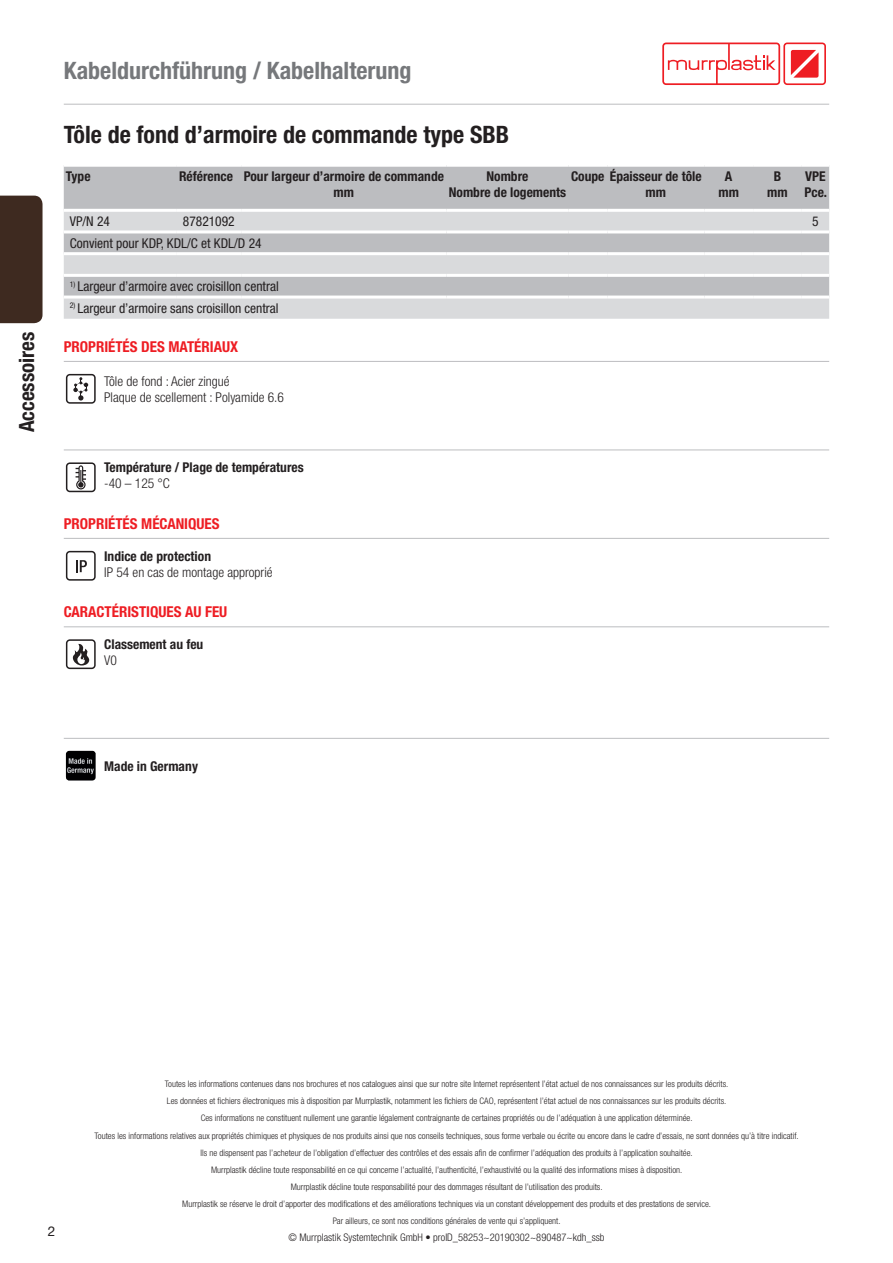
<style>
.page{position:relative;width:893px;height:1263px;background:#fff}
.page>*{position:absolute;margin:0;border:0;box-sizing:border-box;transform-origin:0 0}
.PRODUKTNAME{font:700 condensed 24px "Helvetica Neue LT Pro";color:#231f20}
.Seiten_Kopf{font:700 condensed 24px "Helvetica Neue LT Pro";color:#76787b}
.Register{font:700 condensed 21px "Helvetica Neue LT Pro";color:#231f20}
.Informationen{font:700 condensed 15px "Helvetica Neue LT Pro";color:#ee1d23}
.Fussnote_PV{font:condensed 13.5px "Helvetica Neue LT Pro";color:#231f20}
.Technische_Daten{font:300 condensed 13.5px "Helvetica Neue LT Pro";color:#231f20}
.UEBERSCHRIFT_ZENTRIE{font:700 condensed 13.5px "Helvetica Neue LT Pro";color:#231f20}
.Technische_Daten_Übe{font:700 condensed 13.5px "Helvetica Neue LT Pro";color:#231f20}
.SPALTE_VARIABEL_LINK{font:condensed 13.5px "Helvetica Neue LT Pro";color:#231f20}
.UEBERSCHRIFT_LINKS{font:700 condensed 13.5px "Helvetica Neue LT Pro";color:#231f20}
.t1{font:13.5px "Helvetica Neue LT Pro";color:#231f20}
.SPALTE_VARIABEL_ZENT{font:condensed 13.5px "Helvetica Neue LT Pro";color:#231f20}
.FUSSZEILE_DATENBLATT{font:300 condensed 10.5px "Helvetica Neue LT Pro";color:#231f20}
.HAFTUNGSAUSSCHLUSS{font:300 condensed 9px "Helvetica Neue LT Pro";color:#231f20}
</style>
<div class="page">
<svg style="left:662px;top:43px;width:164px;height:42px"></svg>
<hr style="left:64px;top:104px;width:765px;height:1px;background:#bcbdc0">
<div style="left:0;top:196px;width:43px;height:127px;background:#3e2a20"></div>
<div style="left:64px;top:167px;width:765px;height:42px;background:#bcbdc0"></div>
<svg style="left:64px;top:212px;width:765px;height:107px;background:#cecfd1"></svg>
<hr style="left:64px;top:230px;width:113px;height:3px;background:#fff">
<hr style="left:177px;top:230px;width:64px;height:3px;background:#fff">
<hr style="left:241px;top:230px;width:206px;height:3px;background:#fff">
<hr style="left:447px;top:230px;width:121px;height:3px;background:#fff">
<hr style="left:568px;top:230px;width:39px;height:3px;background:#fff">
<hr style="left:607px;top:230px;width:97px;height:3px;background:#fff">
<hr style="left:704px;top:230px;width:49px;height:3px;background:#fff">
<hr style="left:753px;top:230px;width:49px;height:3px;background:#fff">
<hr style="left:802px;top:230px;width:27px;height:3px;background:#fff">
<hr style="left:64px;top:252px;width:113px;height:3px;background:#fff">
<hr style="left:177px;top:252px;width:64px;height:3px;background:#fff">
<hr style="left:241px;top:252px;width:206px;height:3px;background:#fff">
<hr style="left:447px;top:252px;width:121px;height:3px;background:#fff">
<hr style="left:568px;top:252px;width:39px;height:3px;background:#fff">
<hr style="left:607px;top:252px;width:97px;height:3px;background:#fff">
<hr style="left:704px;top:252px;width:49px;height:3px;background:#fff">
<hr style="left:753px;top:252px;width:49px;height:3px;background:#fff">
<hr style="left:802px;top:252px;width:27px;height:3px;background:#fff">
<hr style="left:64px;top:274px;width:113px;height:3px;background:#fff">
<hr style="left:177px;top:274px;width:64px;height:3px;background:#fff">
<hr style="left:241px;top:274px;width:206px;height:3px;background:#fff">
<hr style="left:447px;top:274px;width:121px;height:3px;background:#fff">
<hr style="left:568px;top:274px;width:39px;height:3px;background:#fff">
<hr style="left:607px;top:274px;width:97px;height:3px;background:#fff">
<hr style="left:704px;top:274px;width:49px;height:3px;background:#fff">
<hr style="left:753px;top:274px;width:49px;height:3px;background:#fff">
<hr style="left:802px;top:274px;width:27px;height:3px;background:#fff">
<hr style="left:64px;top:296px;width:113px;height:3px;background:#fff">
<hr style="left:177px;top:296px;width:64px;height:3px;background:#fff">
<hr style="left:241px;top:296px;width:206px;height:3px;background:#fff">
<hr style="left:447px;top:296px;width:121px;height:3px;background:#fff">
<hr style="left:568px;top:296px;width:39px;height:3px;background:#fff">
<hr style="left:607px;top:296px;width:97px;height:3px;background:#fff">
<hr style="left:704px;top:296px;width:49px;height:3px;background:#fff">
<hr style="left:753px;top:296px;width:49px;height:3px;background:#fff">
<hr style="left:802px;top:296px;width:27px;height:3px;background:#fff">
<hr style="left:64px;top:361px;width:765px;height:1px;background:#bcbdc0">
<svg style="left:66px;top:374px;width:30px;height:30px"></svg>
<div style="left:67px;top:375px;width:27px;height:27px;background:#fff;border-radius:2px"></div>
<svg style="left:73px;top:377px;width:15px;height:23px"></svg>
<hr style="left:64px;top:450px;width:765px;height:1px;background:#bcbdc0">
<svg style="left:66px;top:462px;width:30px;height:30px"></svg>
<div style="left:67px;top:464px;width:27px;height:27px;background:#fff;border-radius:2px"></div>
<svg style="left:76px;top:465px;width:10px;height:24px"></svg>
<hr style="left:64px;top:538px;width:765px;height:1px;background:#bcbdc0">
<svg style="left:66px;top:551px;width:30px;height:30px"></svg>
<div style="left:67px;top:552px;width:27px;height:27px;background:#fff;border-radius:2px"></div>
<svg style="left:76px;top:560px;width:11px;height:12px"></svg>
<hr style="left:64px;top:626px;width:765px;height:1px;background:#bcbdc0">
<svg style="left:66px;top:639px;width:30px;height:30px"></svg>
<div style="left:67px;top:641px;width:27px;height:27px;background:#fff;border-radius:2px"></div>
<svg style="left:73px;top:644px;width:16px;height:21px"></svg>
<hr style="left:64px;top:738px;width:765px;height:1px;background:#bcbdc0">
<img style="left:66px;top:751px;width:30px;height:29px">
<p class="Register" style="left:14px;top:432px;width:102px;rotate:-90deg">Accessoires</p>
<p class="Seiten_Kopf" style="left:64px;top:56px;width:349px">Kabeldurchführung / Kabelhalterung</p>
<p class="PRODUKTNAME" style="left:64px;top:119px;width:447px">Tôle de fond d’armoire de commande type SBB</p>
<p class="UEBERSCHRIFT_LINKS" style="left:66px;top:168px;width:26px">Type</p>
<p class="UEBERSCHRIFT_LINKS" style="left:179px;top:168px;width:56px">Référence</p>
<p class="UEBERSCHRIFT_ZENTRIE" style="left:244px;top:168px;width:202px">Pour largeur d’armoire de commande</p>
<p class="UEBERSCHRIFT_ZENTRIE" style="left:334px;top:184px;width:22px">mm</p>
<p class="UEBERSCHRIFT_ZENTRIE" style="left:571px;top:168px;width:132px">Coupe Épaisseur de tôle</p>
<p class="UEBERSCHRIFT_ZENTRIE" style="left:646px;top:184px;width:22px">mm</p>
<p class="UEBERSCHRIFT_ZENTRIE" style="left:486px;top:168px;width:43px">Nombre</p>
<p class="UEBERSCHRIFT_ZENTRIE" style="left:449px;top:184px;width:119px">Nombre de logements</p>
<p class="UEBERSCHRIFT_ZENTRIE" style="left:725px;top:168px;width:9px">A</p>
<p class="UEBERSCHRIFT_ZENTRIE" style="left:718px;top:184px;width:22px">mm</p>
<p class="UEBERSCHRIFT_ZENTRIE" style="left:774px;top:168px;width:9px">B</p>
<p class="UEBERSCHRIFT_ZENTRIE" style="left:767px;top:184px;width:22px">mm</p>
<p class="UEBERSCHRIFT_ZENTRIE" style="left:805px;top:168px;width:22px">VPE</p>
<p class="UEBERSCHRIFT_ZENTRIE" style="left:804px;top:184px;width:24px">Pce.</p>
<p class="SPALTE_VARIABEL_LINK" style="left:70px;top:213px;width:42px">VP/N 24</p>
<p class="SPALTE_VARIABEL_LINK" style="left:183px;top:213px;width:53px">87821092</p>
<p class="SPALTE_VARIABEL_ZENT" style="left:812px;top:213px;width:8px">5</p>
<p class="Fussnote_PV" style="left:70px;top:235px;width:193px">Convient pour KDP, KDL/C et KDL/D 24</p>
<p class="Fussnote_PV" style="left:70px;top:278px;width:211px"><sup>1)</sup> Largeur d’armoire avec croisillon central</p>
<p class="Fussnote_PV" style="left:70px;top:300px;width:210px"><sup>2)</sup> Largeur d’armoire sans croisillon central</p>
<p class="Informationen" style="left:64px;top:337px;width:176px">PROPRIÉTÉS DES MATÉRIAUX</p>
<p class="Technische_Daten" style="left:104px;top:373px;width:127px">Tôle de fond : Acier zingué</p>
<p class="Technische_Daten" style="left:104px;top:389px;width:181px">Plaque de scellement : Polyamide 6.6</p>
<p class="Technische_Daten_Übe" style="left:104px;top:459px;width:201px">Température / Plage de températures</p>
<p class="Technische_Daten" style="left:104px;top:476px;width:67px">-40 – 125 °C</p>
<p class="Informationen" style="left:64px;top:514px;width:157px">PROPRIÉTÉS MÉCANIQUES</p>
<p class="Technische_Daten_Übe" style="left:104px;top:547px;width:108px">Indice de protection</p>
<p class="Technische_Daten" style="left:104px;top:564px;width:170px">IP 54 en cas de montage approprié</p>
<p class="Informationen" style="left:64px;top:603px;width:165px">CARACTÉRISTIQUES AU FEU</p>
<p class="Technische_Daten_Übe" style="left:104px;top:636px;width:101px">Classement au feu</p>
<p class="Technische_Daten" style="left:104px;top:653px;width:14px">V0</p>
<p class="Technische_Daten_Übe" style="left:104px;top:757px;width:95px">Made in Germany</p>
<h3 class="t1" style="left:48px;top:1223px;width:9px">2</h3>
<p class="HAFTUNGSAUSSCHLUSS" style="left:165px;top:1079px;width:565px">Toutes les informations contenues dans nos brochures et nos catalogues ainsi que sur notre site Internet représentent l’état actuel de nos connaissances sur les produits décrits.</p>
<p class="HAFTUNGSAUSSCHLUSS" style="left:167px;top:1096px;width:561px">Les données et fichiers électroniques mis à disposition par Murrplastik, notamment les fichiers de CAO, représentent l’état actuel de nos connaissances sur les produits décrits.</p>
<p class="HAFTUNGSAUSSCHLUSS" style="left:201px;top:1113px;width:493px">Ces informations ne constituent nullement une garantie légalement contraignante de certaines propriétés ou de l’adéquation à une application déterminée.</p>
<p class="HAFTUNGSAUSSCHLUSS" style="left:95px;top:1130px;width:706px">Toutes les informations relatives aux propriétés chimiques et physiques de nos produits ainsi que nos conseils techniques, sous forme verbale ou écrite ou encore dans le cadre d’essais, ne sont données qu’à titre indicatif.</p>
<p class="HAFTUNGSAUSSCHLUSS" style="left:201px;top:1147px;width:494px">Ils ne dispensent pas l’acheteur de l’obligation d’effectuer des contrôles et des essais afin de confirmer l’adéquation des produits à l’application souhaitée.</p>
<p class="HAFTUNGSAUSSCHLUSS" style="left:211px;top:1164px;width:473px">Murrplastik décline toute responsabilité en ce qui concerne l’actualité, l’authenticité, l’exhaustivité ou la qualité des informations mises à disposition.</p>
<p class="HAFTUNGSAUSSCHLUSS" style="left:291px;top:1182px;width:313px">Murrplastik décline toute responsabilité pour des dommages résultant de l’utilisation des produits.</p>
<p class="HAFTUNGSAUSSCHLUSS" style="left:182px;top:1199px;width:530px">Murrplastik se réserve le droit d’apporter des modifications et des améliorations techniques via un constant développement des produits et des prestations de service.</p>
<p class="HAFTUNGSAUSSCHLUSS" style="left:333px;top:1216px;width:229px">Par ailleurs, ce sont nos conditions générales de vente qui s’appliquent.</p>
<p class="FUSSZEILE_DATENBLATT" style="left:288px;top:1231px;width:318px">© Murrplastik Systemtechnik GmbH • proID_58253~20190302~890487~kdh_ssb</p>
</div>
